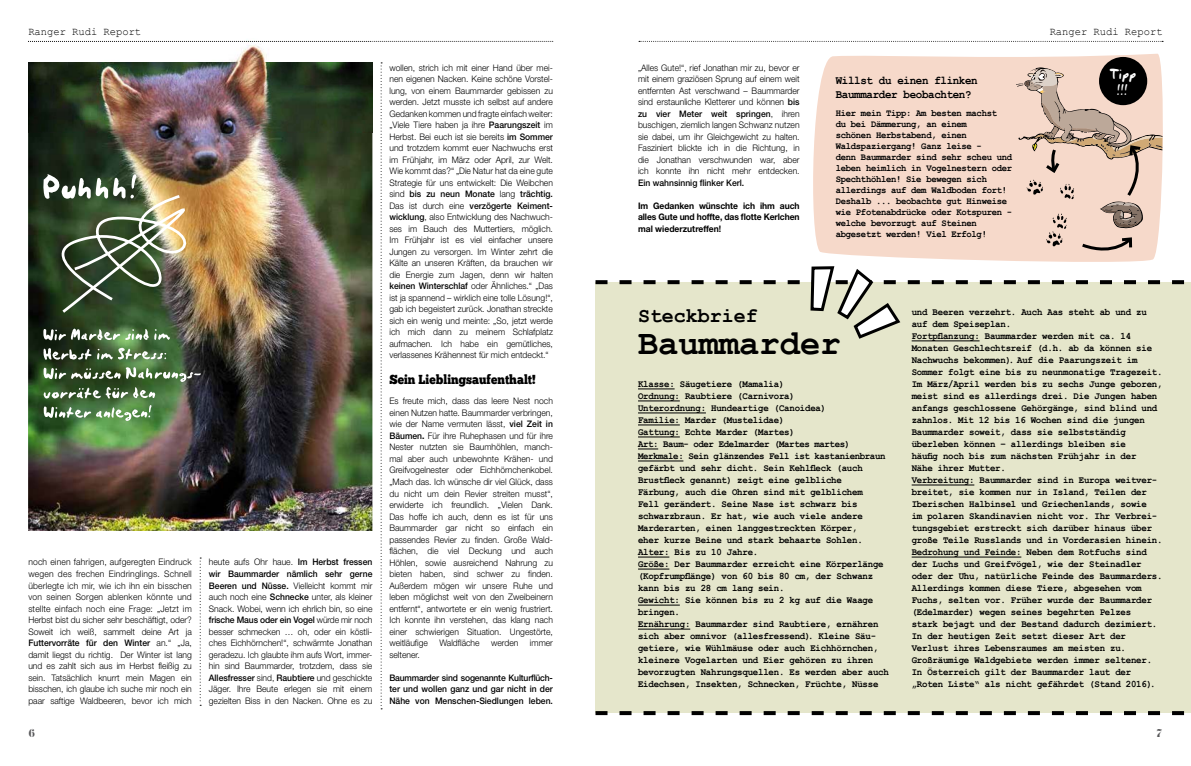
<style>
.page{position:relative;width:1191px;height:766px;background:#fff}
.page>*{position:absolute;margin:0;border:0;box-sizing:border-box;transform-origin:0 0}
.t1{font:700 35.5px "Courier New";color:#000;scale:.95 1}
.t2{font:700 21px "Courier New";color:#000;scale:.95 1}
.t3{font:14.7px/16px "quickrite";color:#fff;text-align:center;scale:.9 1}
.t4{font:13px "Chunk Five Ex";color:#000;scale:.9 1}
.t5{font:700 12px/14px "Courier New";letter-spacing:-.03em;color:#000;scale:.9 1}
.t6{font:11px "Courier New";color:#000;scale:.95 1}
.t7{font:11px "Pistilli";color:#58585a;scale:.95 1}
.t8{font:700 10px/12px "Courier New";letter-spacing:-.02em;color:#000;scale:.9 1}
.t9{font:700 9.8px/11px "Courier New";letter-spacing:-.03em;color:#000;scale:.9 1}
.t10{font:300 9px/11.5px "Helvetica Neue LT";color:#000;text-align:justify;scale:.95 1}
.t11{font:500 9px/11.5px "Helvetica Neue LT";color:#000;text-align:justify;scale:.95 1}
.t12{font:700 9px/11.5px "Helvetica Neue LT";letter-spacing:-.01em;color:#000;text-align:justify;scale:.95 1}
.s1{font-weight:500}
.s2{font-weight:700}
</style>
<div class="page">
<svg style="left:639px;top:41px;width:524px;height:1px"></svg>
<img style="left:28px;top:40px;width:344px;height:490px">
<div style="left:595px;top:282px;width:596px;height:431px;background:#e5e6cb"></div>
<div style="left:813px;top:53px;width:348px;height:209px;background:#f6d9ca"></div>
<hr style="left:638px;top:388px;width:36px;height:1px;background:#000">
<hr style="left:638px;top:400px;width:42px;height:1px;background:#000">
<hr style="left:638px;top:412px;width:68px;height:1px;background:#000">
<hr style="left:638px;top:424px;width:42px;height:1px;background:#000">
<hr style="left:638px;top:436px;width:42px;height:1px;background:#000">
<svg style="left:638px;top:448px;width:20px;height:1px"></svg>
<hr style="left:638px;top:460px;width:45px;height:1px;background:#000">
<hr style="left:638px;top:556px;width:31px;height:1px;background:#000">
<hr style="left:638px;top:568px;width:31px;height:1px;background:#000">
<hr style="left:638px;top:604px;width:42px;height:1px;background:#000">
<hr style="left:638px;top:628px;width:52px;height:1px;background:#000">
<hr style="left:911px;top:340px;width:68px;height:1px;background:#000">
<hr style="left:911px;top:484px;width:63px;height:1px;background:#000">
<hr style="left:911px;top:556px;width:110px;height:1px;background:#000">
<svg style="left:595px;top:711px;width:590px;height:4px"></svg>
<svg style="left:44px;top:405px;width:107px;height:16px;background:#749a6d"></svg>
<svg style="left:43px;top:348px;width:123px;height:11px"></svg>
<svg style="left:43px;top:328px;width:127px;height:12px"></svg>
<svg style="left:44px;top:367px;width:157px;height:32px;background:#5c7454"></svg>
<svg style="left:200px;top:557px;width:1px;height:148px"></svg>
<svg style="left:380px;top:62px;width:2px;height:647px"></svg>
<img style="left:29px;top:174px;width:187px;height:140px">
<div style="left:1099px;top:57px;width:48px;height:48px;background:#000;border-radius:50%"></div>
<svg style="left:595px;top:266px;width:590px;height:73px"></svg>
<svg style="left:1016px;top:67px;width:147px;height:189px;background:#d2b9ab"></svg>
<img style="left:28px;top:62px;width:344px;height:71px">
<svg style="left:28px;top:41px;width:525px;height:1px"></svg>
<p class="t6" style="left:28px;top:25px;width:120px">Ranger Rudi Report</p>
<p class="t10" style="left:28px;top:556px;width:174px">noch einen fahrigen, aufgeregten Eindruck wegen des frechen Eindringlings. Schnell überlegte ich mir, wie ich ihn ein bisschen von seinen Sorgen ablenken könnte und stellte einfach noch eine Frage: „Jetzt im Herbst bist du sicher sehr beschäftigt, oder?<br>Soweit ich weiß, sammelt deine Art ja <span class="s1">Futtervorräte für den Winter</span> an.“ „Ja, damit liegst du richtig. Der Winter ist lang und es zahlt sich aus im Herbst fleißig zu sein. Tatsächlich knurrt mein Magen ein bisschen, ich glaube ich suche mir noch ein paar saftige Waldbeeren, bevor ich mich</p>
<p class="t10" style="left:209px;top:556px;width:174px">heute aufs Ohr haue. <span class="s1">Im Herbst fressen wir Baummarder nämlich sehr gerne Beeren und Nüsse.</span> Vielleicht kommt mir auch noch eine <span class="s1">Schnecke</span> unter, als kleiner Snack. Wobei, wenn ich ehrlich bin, so eine <span class="s1">frische Maus oder ein Vogel</span> würde mir noch besser schmecken … oh, oder ein köstli&shy;ches Eichhörnchen!“, schwärmte Jonathan geradezu. Ich glaubte ihm aufs Wort, immer&shy;hin sind Baummarder, trotzdem, dass sie <span class="s1">Allesfresser</span> sind, <span class="s1">Raubtiere</span> und geschickte Jäger. Ihre Beute erlegen sie mit einem gezielten Biss in den Nacken. Ohne es zu</p>
<p class="t7" style="left:28px;top:725px;width:9px">6</p>
<p class="t10" style="left:389px;top:61px;width:174px">wollen, strich ich mit einer Hand über mei&shy;nen eigenen Nacken. Keine schöne Vorstel&shy;lung, von einem Baummarder gebissen zu werden. Jetzt musste ich selbst auf andere Gedanken kommen und fragte einfach weiter: „Viele Tiere haben ja ihre <span class="s1">Paarungszeit</span> im Herbst. Bei euch ist sie bereits <span class="s1">im Sommer </span>und trotzdem kommt euer Nachwuchs erst im Frühjahr, im März oder April, zur Welt.<br>Wie kommt das?“ „Die Natur hat da eine gute Strategie für uns entwickelt: Die Weibchen sind <span class="s1">bis zu neun Monate</span> lang <span class="s1">trächtig.<br></span>Das ist durch eine <span class="s1">verzögerte Keiment&shy;wicklung</span>, also Entwicklung des Nachwuch&shy;ses im Bauch des Muttertiers, möglich.<br>Im Frühjahr ist es viel einfacher unsere Jungen zu versorgen. Im Winter zehrt die Kälte an unseren Kräften, da brauchen wir die Energie zum Jagen, denn wir halten <span class="s1">keinen Winterschlaf</span> oder Ähnliches.“ „Das ist ja spannend – wirklich eine tolle Lösung!“, gab ich begeistert zurück. Jonathan streckte sich ein wenig und meinte: „So, jetzt werde ich mich dann zu meinem Schlafplatz auf machen. Ich habe ein gemütliches, verlassenes Krähennest für mich entdeckt.“</p>
<p class="t10" style="left:389px;top:395px;width:174px">Es freute mich, dass das leere Nest noch einen Nutzen hatte. Baummarder verbringen, wie der Name vermuten lässt, <span class="s1">viel Zeit in Bäumen</span><span class="s2">.</span> Für ihre Ruhephasen und für ihre Nester nutzten sie Baumhöhlen, manch&shy;mal aber auch unbewohnte Krähen- und Greifvogelnester oder Eichhörnchenkobel. „Mach das. Ich wünsche dir viel Glück, dass du nicht um dein Revier streiten musst“, erwiderte ich freundlich. „Vielen Dank.<br>Das hoffe ich auch, denn es ist für uns Baummarder gar nicht so einfach ein passendes Revier zu finden. Große Wald&shy;flächen, die viel Deckung und auch Höhlen, sowie ausreichend Nahrung zu bieten haben, sind schwer zu finden.<br>Außerdem mögen wir unsere Ruhe und leben möglichst weit von den Zweibeinern entfernt“, antwortete er ein wenig frustriert.<br>Ich konnte ihn verstehen, das klang nach einer schwierigen Situation. Ungestörte, weitläufige</p>
<h3 class="t4" style="left:389px;top:370px;width:164px">Sein Lieblingsaufenthalt!</h3>
<p class="t10" style="left:439px;top:636px;width:44px">Waldfläche</p>
<p class="t10" style="left:491px;top:636px;width:30px">werden</p>
<p class="t10" style="left:530px;top:636px;width:26px">immer</p>
<p class="t10" style="left:389px;top:648px;width:34px">seltener.</p>
<p class="t11" style="left:389px;top:671px;width:174px">Baummarder sind sogenannte Kulturflüch&shy;ter und wollen ganz und gar nicht in der Nähe von Menschen-Siedlungen leben.</p>
<p class="t10" style="left:638px;top:61px;width:172px">„Alles Gute!“, rief Jonathan mir zu, bevor er mit einem graziösen Sprung auf einem weit entfernten Ast verschwand – Baummarder sind erstaunliche Kletterer und können <span class="s1">bis zu vier Meter weit springen</span>, ihren buschigen, ziemlich langen Schwanz nutzen sie dabei, um ihr Gleichgewicht zu halten.<br>Fasziniert blickte ich in die Richtung, in die Jonathan verschwunden war, aber ich konnte ihn nicht mehr entdecken.</p>
<p class="t11" style="left:638px;top:176px;width:113px">Ein wahnsinnig flinker Kerl.</p>
<p class="t12" style="left:638px;top:199px;width:172px">Im Gedanken wünschte ich ihm auch alles Gute und hoffte, das flotte Kerlchen mal wiederzutreffen!</p>
<h3 class="t5" style="left:836px;top:73px;width:159px">Willst du einen flinken<br>Baummarder beobachten?</h3>
<p class="t9" style="left:836px;top:107px;width:197px">Hier mein Tipp: Am besten machst<br>du bei Dämmerung, an einem<br>schönen Herbstabend, einen<br>Waldspaziergang! Ganz leise -<br>denn Baummarder sind sehr scheu und leben heimlich in Vogelnestern oder<br>Spechthöhlen! Sie bewegen sich allerdings auf dem Waldboden fort!<br>Deshalb ... beobachte gut Hinweise wie Pfotenabdrücke oder Kotspuren - welche bevorzugt auf Steinen abgesetzt werden! Viel Erfolg!</p>
<p class="t6" style="left:1049px;top:25px;width:120px">Ranger Rudi Report</p>
<h3 class="t3" style="left:1110px;top:67px;width:31px">Tipp !!!</h3>
<h2 class="t2" style="left:638px;top:303px;width:127px">Steckbrief</h2>
<h1 class="t1" style="left:638px;top:321px;width:215px">Baummarder</h1>
<p class="t8" style="left:638px;top:377px;width:280px">Klasse: Säugetiere (Mamalia)<br>Ordnung: Raubtiere (Carnivora)<br>Unterordnung: Hundeartige (Canoidea)<br>Familie: Marder (Mustelidae)<br>Gattung: Echte Marder (Martes)<br>Art: Baum- oder Edelmarder (Martes martes)<br>Merkmale: Sein glänzendes Fell ist kastanienbraun gefärbt und sehr dicht. Sein Kehlfleck (auch Brustfleck genannt) zeigt eine gelbliche<br>Färbung, auch die Ohren sind mit gelblichem<br>Fell gerändert. Seine Nase ist schwarz bis schwarzbraun. Er hat, wie auch viele andere Marderarten, einen langgestreckten Körper,<br>eher kurze Beine und stark behaarte Sohlen.<br>Alter: Bis zu 10 Jahre.<br>Größe: Der Baummarder erreicht eine Körperlänge (Kopfrumpflänge) von 60 bis 80 cm, der Schwanz kann bis zu 28 cm lang sein.<br>Gewicht: Sie können bis zu 2 kg auf die Waage bringen.<br>Ernährung: Baummarder sind Raubtiere, ernähren sich aber omnivor (allesfressend). Kleine Säu&shy;getiere, wie Wühlmäuse oder auch Eichhörnchen, kleinere Vogelarten und Eier gehören zu ihren bevorzugten Nahrungsquellen. Es werden aber auch Eidechsen, Insekten, Schnecken, Früchte, Nüsse</p>
<p class="t8" style="left:911px;top:305px;width:280px">und Beeren verzehrt. Auch Aas steht ab und zu auf dem Speiseplan.<br>Fortpflanzung: Baummarder werden mit ca. 14<br>Monaten Geschlechtsreif (d.h. ab da können sie Nachwuchs bekommen). Auf die Paarungszeit im Sommer folgt eine bis zu neunmonatige Tragezeit.<br>Im März/April werden bis zu sechs Junge geboren, meist sind es allerdings drei. Die Jungen haben anfangs geschlossene Gehörgänge, sind blind und zahnlos. Mit 12 bis 16 Wochen sind die jungen Baummarder soweit, dass sie selbstständig überleben können – allerdings bleiben sie<br>häufig noch bis zum nächsten Frühjahr in der<br>Nähe ihrer Mutter.<br>Verbreitung: Baummarder sind in Europa weitver&shy;breitet, sie kommen nur in Island, Teilen der Iberischen Halbinsel und Griechenlands, sowie<br>im polaren Skandinavien nicht vor. Ihr Verbrei&shy;tungsgebiet erstreckt sich darüber hinaus über große Teile Russlands und in Vorderasien hinein.<br>Bedrohung und Feinde: Neben dem Rotfuchs sind der Luchs und Greifvögel, wie der Steinadler oder der Uhu, natürliche Feinde des Baummarders.<br>Allerdings kommen diese Tiere, abgesehen vom Fuchs, selten vor. Früher wurde der Baummarder (Edelmarder) wegen seines begehrten Pelzes<br>stark bejagt und der Bestand dadurch dezimiert.<br>In der heutigen Zeit setzt dieser Art der Verlust ihres Lebensraumes am meisten zu.<br>Großräumige Waldgebiete werden immer seltener.<br>In Österreich gilt der Baummarder laut der „Roten Liste“ als nicht gefährdet (Stand 2016).</p>
<p class="t7" style="left:1156px;top:725px;width:8px">7</p>
</div>
